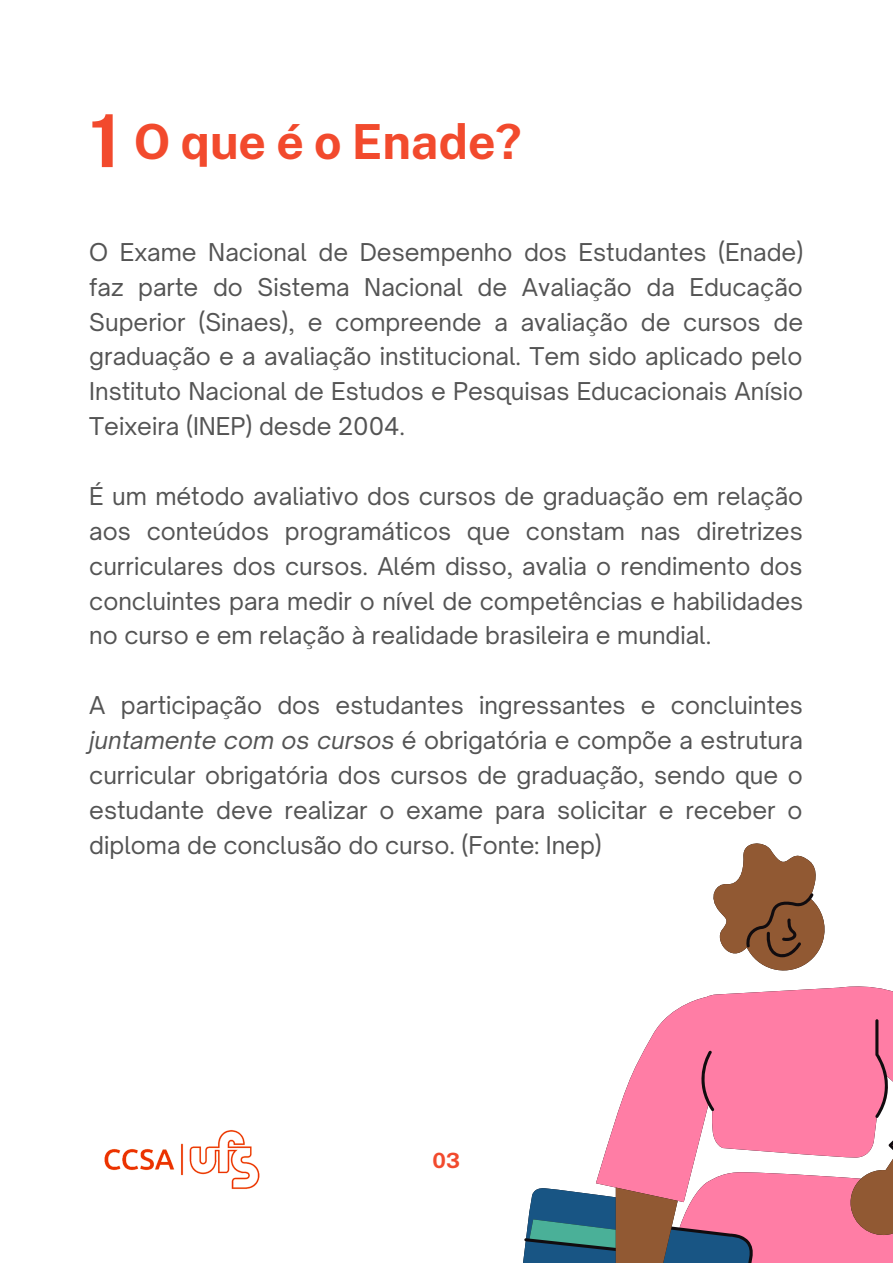
<style>
.page{position:relative;width:893px;height:1264px;background:#fff}
.page>*{position:absolute;margin:0;border:0;box-sizing:border-box;transform-origin:0 0}
.t1{font:700 48.3px "Public Sans";color:#f24a2d}
.t2{font:23.55px/34.8px "Open Sauce One";color:#545454;text-align:justify}
.t3{font:700 21px "Public Sans";color:#f24a2d}
.s1{font-size:73.05px}
.s2{font-style:italic}
</style>
<div class="page">
<svg style="left:523px;top:1188px;width:75px;height:74px;background:#39768e"></svg>
<svg style="left:598px;top:843px;width:294px;height:419px"></svg>
<img style="left:104px;top:1130px;width:156px;height:59px">
<h1 class="t1" style="left:89px;top:113px;width:433px"><span class="s1">1</span> O que é o Enade?</h1>
<p class="t2" style="left:89px;top:234px;width:715px">O Exame Nacional de Desempenho dos Estudantes (Enade) faz parte do Sistema Nacional de Avaliação da Educação Superior (Sinaes), e compreende a avaliação de cursos de graduação e a avaliação institucional. Tem sido aplicado pelo Instituto Nacional de Estudos e Pesquisas Educacionais Anísio Teixeira (INEP) desde 2004.</p>
<p class="t2" style="left:89px;top:478px;width:715px">É um método avaliativo dos cursos de graduação em relação aos conteúdos programáticos que constam nas diretrizes curriculares dos cursos. Além disso, avalia o rendimento dos concluintes para medir o nível de competências e habilidades no curso e em relação à realidade brasileira e mundial.</p>
<p class="t2" style="left:89px;top:687px;width:715px">A participação dos estudantes ingressantes e concluintes <span class="s2">juntamente com os cursos</span> é obrigatória e compõe a estrutura curricular obrigatória dos cursos de graduação, sendo que o estudante deve realizar o exame para solicitar e receber o diploma de conclusão do curso. (Fonte: Inep)</p>
<p class="t3" style="left:432px;top:1148px;width:29px">03</p>
</div>
